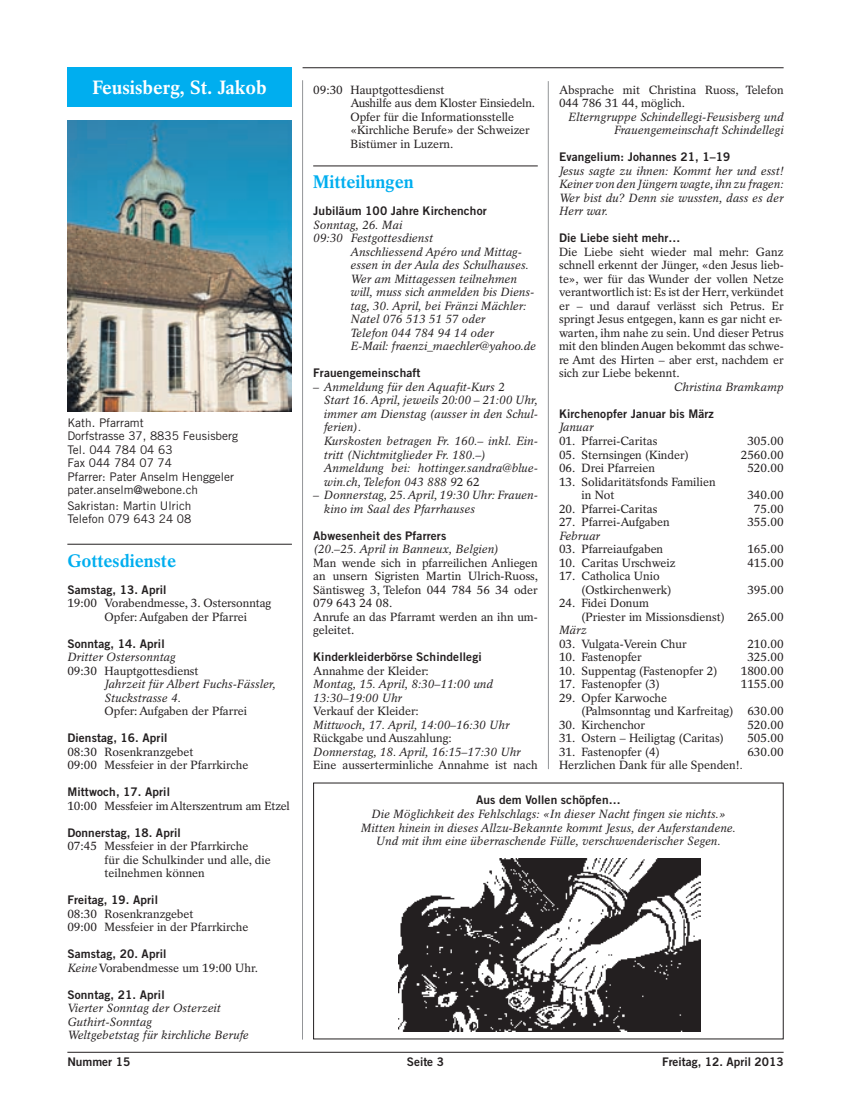
<style>
.page{position:relative;width:851px;height:1117px;background:#fff}
.page>*{position:absolute;margin:0;border:0;box-sizing:border-box;transform-origin:0 0}
.t1{font:700 19.25px "Rotation";color:#fff}
.t2{font:700 18.12px "Rotation";color:#00aeef}
.t3{font:11.88px/13.5px "Rotation";color:#231f20}
.t4{font:italic 11.88px/13.5px "Rotation";color:#231f20}
.t5{font:11.88px "Trade Gothic Bold Two";letter-spacing:.01em;color:#231f20}
.t6{font:11.88px/13.5px "Trade Gothic";color:#231f20}
.s1{font-style:normal}
.s2{font-style:italic}
</style>
<div class="page">
<hr style="left:302px;top:80px;width:1px;height:959px;background:#939598">
<hr style="left:548px;top:81px;width:1px;height:688px;background:#939598">
<img style="left:67px;top:121px;width:225px;height:290px">
<div style="left:67px;top:67px;width:225px;height:40px;background:#00aeef"></div>
<hr style="left:302px;top:67px;width:481px;height:1px;background:#231f20">
<hr style="left:67px;top:543px;width:225px;height:1px;background:#231f20">
<hr style="left:67px;top:1051px;width:716px;height:1px;background:#231f20">
<hr style="left:313px;top:165px;width:224px;height:1px;background:#231f20">
<img style="left:398px;top:858px;width:302px;height:173px">
<h1 class="t1" style="left:93px;top:80px;width:176px">Feusisberg, St. Jakob</h1>
<p class="t3" style="left:350px;top:84px;width:186px;text-indent:-37px">09:30 Hauptgottesdienst<br>Aushilfe aus dem Kloster Einsiedeln.<br>Opfer für die Informationsstelle «Kirchliche Berufe» der Schweizer<br>Bistümer in Luzern.</p>
<h2 class="t2" style="left:313px;top:175px;width:102px">Mitteilungen</h2>
<p class="t5" style="left:313px;top:207px;width:175px">Jubiläum 100 Jahre Kirchenchor</p>
<p class="t4" style="left:313px;top:219px;width:91px">Sonntag, 26. Mai</p>
<p class="t4" style="left:313px;top:232px;width:121px">09:30 Festgottesdienst</p>
<p class="t4" style="left:350px;top:246px;width:173px">Anschliessend Apéro und Mittag-</p>
<p class="t4" style="left:350px;top:259px;width:180px">essen in der Aula des Schulhauses.</p>
<p class="t4" style="left:350px;top:273px;width:168px">Wer am Mittagessen teilnehmen</p>
<p class="t4" style="left:350px;top:286px;width:185px">will, muss sich anmelden bis Diens-</p>
<p class="t4" style="left:350px;top:300px;width:177px">tag, 30. April, bei Fränzi Mächler:</p>
<p class="t4" style="left:350px;top:313px;width:137px">Natel 076 513 51 57 oder</p>
<p class="t4" style="left:350px;top:327px;width:145px">Telefon 044 784 94 14 oder</p>
<p class="t4" style="left:350px;top:340px;width:187px">E-Mail: fraenzi_maechler@yahoo.de</p>
<p class="t5" style="left:313px;top:369px;width:109px">Frauengemeinschaft</p>
<p class="t4" style="left:324px;top:381px;width:215px;text-indent:-11px">– Anmeldung für den Aquafit-Kurs 2<br>Start 16. April, jeweils 20:00 – 21:00 Uhr, immer am Dienstag (ausser in den Schul&shy;ferien).<br>Kurskosten betragen Fr. 160.– inkl. Ein&shy;tritt (Nichtmitglieder Fr. 180.–)<br>Anmeldung bei: hottinger.sandra@blue&shy;win.ch, Telefon 043 888 9<span class="s1">2 62</span></p>
<p class="t4" style="left:324px;top:489px;width:215px;text-indent:-11px">– Donnerstag, 25.April, 19:30 Uhr: Frauen&shy;kino im Saal des Pfarrhauses</p>
<p class="t5" style="left:313px;top:531px;width:135px">Abwesenheit des Pfarrers</p>
<p class="t4" style="left:313px;top:543px;width:187px">(20.–25. April in Banneux, Belgien)</p>
<p class="t3" style="left:313px;top:556px;width:226px">Man wende sich in pfarreilichen Anliegen an unsern Sigristen Martin Ulrich-Ruoss,<br>Säntisweg 3, Telefon 044 784 56 34 oder<br>079 643 24 08.<br>Anrufe an das Pfarramt werden an ihn um&shy;geleitet.</p>
<p class="t5" style="left:313px;top:652px;width:170px">Kinderkleiderbörse Schindellegi</p>
<p class="t3" style="left:313px;top:664px;width:117px">Annahme der Kleider:</p>
<p class="t4" style="left:313px;top:678px;width:181px">Montag, 15. April, 8:30–11:00 und<br>13:30–19:00 Uhr</p>
<p class="t3" style="left:313px;top:705px;width:107px">Verkauf der Kleider:</p>
<p class="t4" style="left:313px;top:718px;width:198px">Mittwoch, 17. April, 14:00–16:30 Uhr</p>
<p class="t3" style="left:313px;top:732px;width:140px">Rückgabe undAuszahlung:</p>
<p class="t4" style="left:313px;top:745px;width:209px">Donnerstag, 18. April, 16:15–17:30 Uhr</p>
<p class="t3" style="left:313px;top:759px;width:226px">Eine ausserterminliche Annahme ist nach</p>
<p class="t5" style="left:476px;top:795px;width:146px">Aus dem Vollen schöpfen…</p>
<p class="t4" style="left:361px;top:807px;width:376px;text-align:center">Die Möglichkeit des Fehlschlags: «In dieser Nacht fingen sie nichts.»<br>Mitten hinein in dieses Allzu-Bekannte kommt Jesus, der Auferstandene.<br>Und mit ihm eine überraschende Fülle, verschwenderischer Segen.</p>
<p class="t3" style="left:559px;top:84px;width:226px">Absprache mit Christina Ruoss, Telefon<br>044 786 31 44, möglich.</p>
<p class="t4" style="left:568px;top:111px;width:217px;text-align:right">Elterngruppe Schindellegi-Feusisberg und<br>Frauengemeinschaft Schindellegi</p>
<p class="t5" style="left:559px;top:153px;width:173px">Evangelium: Johannes 21, 1–19</p>
<p class="t4" style="left:559px;top:165px;width:226px;text-align:justify">Jesus sagte zu ihnen: Kommt her und esst!<br>Keiner von den Jüngern wagte, ihn zu fragen:<br>Wer bist du? Denn sie wussten, dass es der Herr war.</p>
<p class="t5" style="left:559px;top:234px;width:123px">Die Liebe sieht mehr…</p>
<p class="t3" style="left:559px;top:246px;width:226px;text-align:justify">Die Liebe sieht wieder mal mehr: Ganz schnell erkennt der Jünger, «den Jesus lieb&shy;te», wer für das Wunder der vollen Netze verantwortlich ist: Es ist der Herr, verkündet er – und darauf verlässt sich Petrus. Er springt Jesus entgegen, kann es gar nicht er&shy;warten, ihm nahe zu sein. Und dieser Petrus mit den blindenAugen bekommt das schwe&shy;re Amt des Hirten – aber erst, nachdem er sich zur Liebe bekennt.</p>
<p class="t4" style="left:673px;top:381px;width:111px">Christina Bramkamp</p>
<p class="t5" style="left:559px;top:409px;width:156px">Kirchenopfer Januar bis März</p>
<p class="t4" style="left:559px;top:421px;width:36px">Januar</p>
<p class="t3" style="left:559px;top:435px;width:100px">01. Pfarrei-Caritas</p>
<p class="t3" style="left:747px;top:435px;width:38px">305.00</p>
<p class="t3" style="left:559px;top:448px;width:131px">05. Sternsingen (Kinder)</p>
<p class="t3" style="left:740px;top:448px;width:44px">2560.00</p>
<p class="t3" style="left:559px;top:462px;width:97px">06. Drei Pfarreien</p>
<p class="t3" style="left:747px;top:462px;width:38px">520.00</p>
<p class="t3" style="left:581px;top:475px;width:136px;text-indent:-22px">13. Solidaritätsfonds Familien in Not</p>
<p class="t6" style="left:67px;top:417px;width:172px">Kath. Pfarramt<br>Dorfstrasse 37, 8835 Feusisberg<br>Tel. 044 784 04 63<br>Fax 044 784 07 74<br>Pfarrer: Pater Anselm Henggeler pater.anselm@webone.ch</p>
<p class="t6" style="left:67px;top:499px;width:126px">Sakristan: Martin Ulrich<br>Telefon 079 643 24 08</p>
<h2 class="t2" style="left:67px;top:553px;width:110px">Gottesdienste</h2>
<p class="t5" style="left:67px;top:585px;width:101px">Samstag, 13. April</p>
<p class="t3" style="left:105px;top:597px;width:168px;text-indent:-37px">19:00 Vorabendmesse, 3. Ostersonntag<br>Opfer:Aufgaben der Pfarrei</p>
<p class="t5" style="left:67px;top:639px;width:99px">Sonntag, 14. April</p>
<p class="t4" style="left:67px;top:651px;width:110px">Dritter Ostersonntag</p>
<p class="t3" style="left:67px;top:664px;width:133px">09:30 Hauptgottesdienst</p>
<p class="t4" style="left:105px;top:678px;width:173px">Jahrzeit für Albert Fuchs-Fässler,<br>Stuckstrasse 4.</p>
<p class="t3" style="left:105px;top:705px;width:144px">Opfer:Aufgaben der Pfarrei</p>
<p class="t5" style="left:67px;top:733px;width:102px">Dienstag, 16. April</p>
<p class="t3" style="left:67px;top:745px;width:182px">08:30 Rosenkranzgebet<br>09:00 Messfeier in der Pfarrkirche</p>
<p class="t5" style="left:67px;top:787px;width:104px">Mittwoch, 17. April</p>
<p class="t3" style="left:67px;top:799px;width:224px">10:00 Messfeier imAlterszentrum am Etzel</p>
<p class="t5" style="left:67px;top:828px;width:115px">Donnerstag, 18. April</p>
<p class="t3" style="left:105px;top:840px;width:167px;text-indent:-37px">07:45 Messfeier in der Pfarrkirche<br>für die Schulkinder und alle, die teilnehmen können</p>
<p class="t5" style="left:67px;top:895px;width:92px">Freitag, 19. April</p>
<p class="t3" style="left:67px;top:907px;width:182px">08:30 Rosenkranzgebet<br>09:00 Messfeier in der Pfarrkirche</p>
<p class="t5" style="left:67px;top:949px;width:101px">Samstag, 20. April</p>
<p class="t3" style="left:67px;top:961px;width:192px"><span class="s2">Keine</span>Vorabendmesse um 19:00 Uhr.</p>
<p class="t5" style="left:67px;top:990px;width:99px">Sonntag, 21. April</p>
<p class="t4" style="left:67px;top:1002px;width:183px">Vierter Sonntag der Osterzeit<br>Guthirt-Sonntag<br>Weltgebetstag für kirchliche Berufe</p>
<p class="t5" style="left:67px;top:1057px;width:64px">Nummer 15</p>
<p class="t5" style="left:407px;top:1057px;width:39px">Seite 3</p>
<p class="t5" style="left:662px;top:1057px;width:123px">Freitag, 12. April 2013</p>
<p class="t3" style="left:747px;top:489px;width:38px">340.00</p>
<p class="t3" style="left:559px;top:502px;width:100px">20. Pfarrei-Caritas</p>
<p class="t3" style="left:753px;top:502px;width:31px">75.00</p>
<p class="t3" style="left:559px;top:516px;width:112px">27. Pfarrei-Aufgaben</p>
<p class="t3" style="left:747px;top:516px;width:38px">355.00</p>
<p class="t4" style="left:559px;top:529px;width:43px">Februar</p>
<p class="t3" style="left:559px;top:543px;width:106px">03. Pfarreiaufgaben</p>
<p class="t3" style="left:747px;top:543px;width:38px">165.00</p>
<p class="t3" style="left:559px;top:556px;width:118px">10. Caritas Urschweiz</p>
<p class="t3" style="left:747px;top:556px;width:38px">415.00</p>
<p class="t3" style="left:581px;top:570px;width:91px;text-indent:-22px">17. Catholica Unio (Ostkirchenwerk)</p>
<p class="t3" style="left:747px;top:583px;width:38px">395.00</p>
<p class="t3" style="left:581px;top:597px;width:144px;text-indent:-22px">24. Fidei Donum<br>(Priester im Missionsdienst)</p>
<p class="t3" style="left:747px;top:610px;width:38px">265.00</p>
<p class="t4" style="left:559px;top:624px;width:29px">März</p>
<p class="t3" style="left:559px;top:637px;width:129px">03. Vulgata-Verein Chur</p>
<p class="t3" style="left:747px;top:637px;width:38px">210.00</p>
<p class="t3" style="left:559px;top:651px;width:84px">10. Fastenopfer</p>
<p class="t3" style="left:747px;top:651px;width:38px">325.00</p>
<p class="t3" style="left:559px;top:664px;width:160px">10. Suppentag (Fastenopfer 2)</p>
<p class="t3" style="left:740px;top:664px;width:44px">1800.00</p>
<p class="t3" style="left:559px;top:678px;width:102px">17. Fastenopfer (3)</p>
<p class="t3" style="left:740px;top:678px;width:44px">1155.00</p>
<p class="t3" style="left:581px;top:691px;width:203px;text-indent:-22px">29. Opfer Karwoche<br>(Palmsonntag und Karfreitag) 630.00</p>
<p class="t3" style="left:559px;top:718px;width:88px">30. Kirchenchor</p>
<p class="t3" style="left:747px;top:718px;width:38px">520.00</p>
<p class="t3" style="left:559px;top:732px;width:166px">31. Ostern – Heiligtag (Caritas)</p>
<p class="t3" style="left:747px;top:732px;width:38px">505.00</p>
<p class="t3" style="left:559px;top:745px;width:102px">31. Fastenopfer (4)</p>
<p class="t3" style="left:747px;top:745px;width:38px">630.00</p>
<p class="t3" style="left:559px;top:759px;width:185px">Herzlichen Dank für alle Spenden!<span class="s2">.</span></p>
</div>
